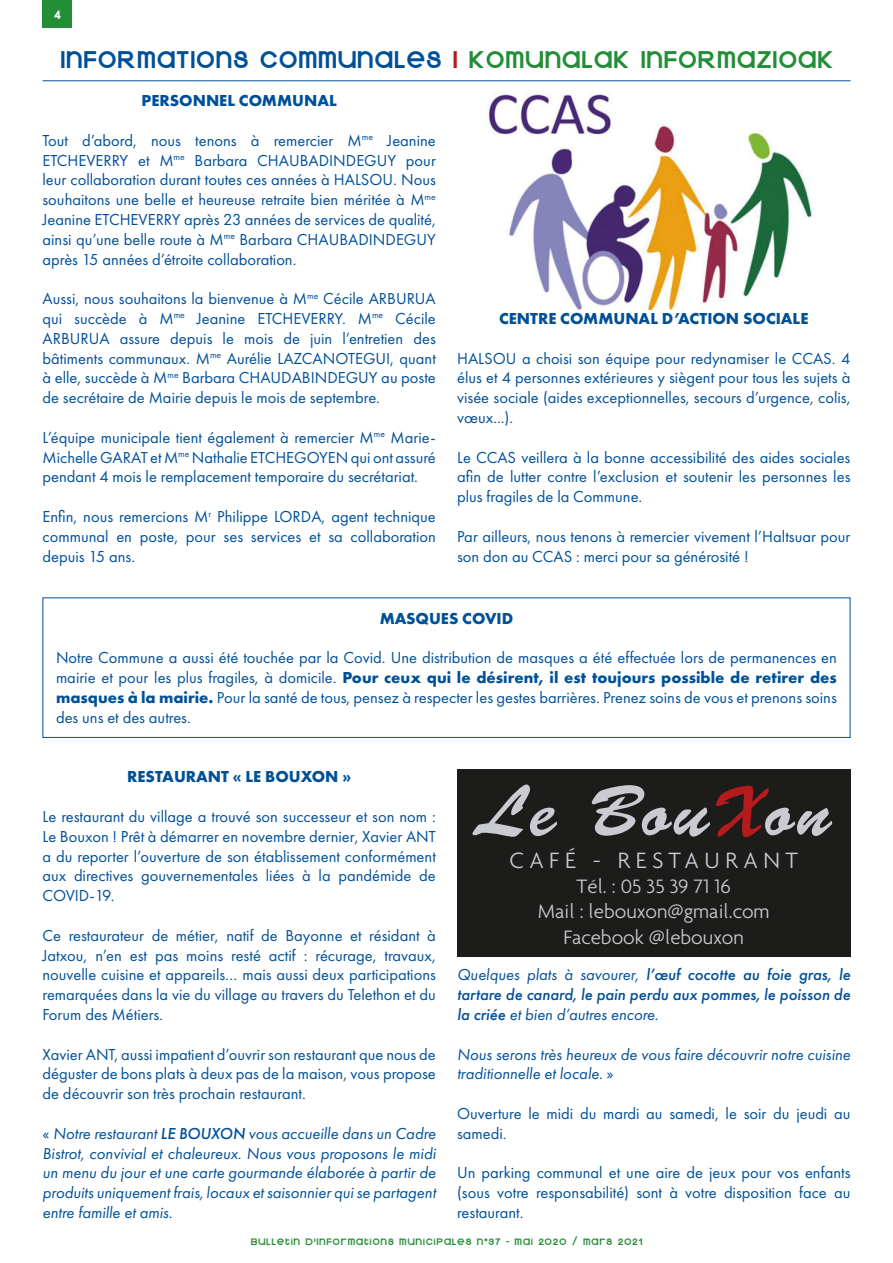
<style>
.page{position:relative;width:893px;height:1263px;background:#fff}
.page>*{position:absolute;margin:0;border:0;box-sizing:border-box;transform-origin:0 0}
.t1{font:72px "Brush Script";letter-spacing:.05em;color:#c9cbd1}
.t2{font:27px "Kravitz Extra Thermal";letter-spacing:.05em;color:#005098}
.t3{font:300 24px "Agenda";letter-spacing:.23em;color:#c9cbd1}
.t4{font:300 21px "Agenda";color:#c9cbd1}
.t5{font:16.5px/19.8px "Futura PT";color:#005098;text-align:justify}
.t6{font:italic 16.5px/19.8px "Futura PT";color:#005098}
.t7{font:italic 500 16.5px/19.8px "Futura PT";color:#005098;text-align:justify}
.t8{font:700 16.5px "Futura PT";color:#005098}
.t9{font:13.5px "Kravitz Extra Thermal";color:#fff}
.t10{font:10.5px "Kravitz Extra Thermal";letter-spacing:.1em;color:#228e36}
.s1{color:#b51a1d}
.s2{color:#228e36}
.s3{font-weight:700}
.s4{font-style:normal}
.s5{font-weight:500}
.s6{font-weight:400}
</style>
<div class="page">
<div style="left:43px;top:0;width:29px;height:28px;background:#228e36"></div>
<div style="left:43px;top:597px;width:807px;height:141px;border:1px solid #005098"></div>
<div style="left:457px;top:770px;width:393px;height:187px;background:#1c1c1b"></div>
<img style="left:487px;top:94px;width:326px;height:215px">
<hr style="left:43px;top:80px;width:807px;height:1px;background:#005098">
<p class="t9" style="left:54px;top:7px;width:9px">4</p>
<p class="t2" style="left:60px;top:43px;width:774px">INFORMATIONS COMMUNALES <span class="s1">I</span> <span class="s2">KOMUNALAK INFORMAZIOAK</span></p>
<p class="t8" style="left:142px;top:90px;width:197px">PERSONNEL COMMUNAL</p>
<p class="t5" style="left:43px;top:130px;width:395px">Tout d’abord, nous tenons à remercier M<sup>me</sup> Jeanine ETCHEVERRY et M<sup>me</sup> Barbara CHAUBADINDEGUY pour leur collaboration durant toutes ces années à HALSOU. Nous souhaitons une belle et heureuse retraite bien méritée à M<sup>me </sup>Jeanine ETCHEVERRY après 23 années de services de qualité, ainsi qu’une belle route à M<sup>me</sup> Barbara CHAUBADINDEGUY après 15 années d’étroite collaboration.</p>
<p class="t5" style="left:43px;top:289px;width:395px">Aussi, nous souhaitons la bienvenue à M<sup>me</sup> Cécile ARBURUA qui succède à M<sup>me</sup> Jeanine ETCHEVERRY. M<sup>me</sup> Cécile ARBURUA assure depuis le mois de juin l’entretien des bâtiments communaux. M<sup>me</sup> Aurélie LAZCANOTEGUI, quant à elle, succède à M<sup>me</sup> Barbara CHAUDABINDEGUY au poste de secrétaire de Mairie depuis le mois de septembre.</p>
<p class="t5" style="left:43px;top:427px;width:395px">L’équipe municipale tient également à remercier M<sup>me</sup> Marie-Michelle GARAT et M<sup>me</sup> Nathalie ETCHEGOYEN qui ont assuré pendant 4 mois le remplacement temporaire du secrétariat.</p>
<p class="t5" style="left:43px;top:506px;width:395px">Enfin, nous remercions M<sup>r</sup> Philippe LORDA, agent technique communal en poste, pour ses services et sa collaboration depuis 15 ans.</p>
<p class="t8" style="left:499px;top:308px;width:311px">CENTRE COMMUNAL D’ACTION SOCIALE</p>
<p class="t5" style="left:457px;top:348px;width:395px">HALSOU a choisi son équipe pour redynamiser le CCAS. 4 élus et 4 personnes extérieures y siègent pour tous les sujets à visée sociale (aides exceptionnelles, secours d’urgence, colis, vœux...).</p>
<p class="t5" style="left:457px;top:447px;width:395px">Le CCAS veillera à la bonne accessibilité des aides sociales afin de lutter contre l’exclusion et soutenir les personnes les plus fragiles de la Commune.</p>
<p class="t5" style="left:457px;top:526px;width:395px">Par ailleurs, nous tenons à remercier vivement l’Haltsuar pour son don au CCAS : merci pour sa générosité !</p>
<p class="t8" style="left:380px;top:607px;width:135px">MASQUES COVID</p>
<p class="t5" style="left:56px;top:648px;width:782px">Notre Commune a aussi été touchée par la Covid. Une distribution de masques a été effectuée lors de permanences en mairie et pour les plus fragiles, à domicile. <span class="s3">Pour ceux qui le désirent, il est toujours possible de retirer des masques à la mairie.</span> Pour la santé de tous, pensez à respecter les gestes barrières. Prenez soins de vous et prenons soins des uns et des autres.</p>
<p class="t8" style="left:127px;top:766px;width:225px">RESTAURANT « LE BOUXON »</p>
<p class="t5" style="left:43px;top:806px;width:395px">Le restaurant du village a trouvé son successeur et son nom :<br>Le Bouxon ! Prêt à démarrer en novembre dernier, Xavier ANT a du reporter l’ouverture de son établissement conformément aux directives gouvernementales liées à la pandémide de COVID-19.</p>
<p class="t5" style="left:43px;top:925px;width:395px">Ce restaurateur de métier, natif de Bayonne et résidant à Jatxou, n’en est pas moins resté actif : récurage, travaux, nouvelle cuisine et appareils… mais aussi deux participations remarquées dans la vie du village au travers du Telethon et du Forum des Métiers.</p>
<p class="t5" style="left:43px;top:1044px;width:395px">Xavier ANT, aussi impatient d’ouvrir son restaurant que nous de déguster de bons plats à deux pas de la maison, vous propose de découvrir son très prochain restaurant.</p>
<p class="t6" style="left:43px;top:1123px;width:395px;text-align:justify"><span class="s4">«</span> Notre restaurant <span class="s5">LE BOUXON</span> vous accueille dans un Cadre Bistrot, convivial et chaleureux. Nous vous proposons le midi un menu du jour et une carte gourmande élaborée à partir de produits uniquement frais, locaux et saisonnier qui se partagent entre famille et amis.</p>
<p class="t1" style="left:476px;top:771px;width:356px">Le Bou<span class="s1">X</span>on</p>
<p class="t3" style="left:509px;top:846px;width:290px">CAFÉ - RESTAURANT</p>
<p class="t4" style="left:577px;top:874px;width:156px">Tél. : 05 35 39 71 16</p>
<p class="t4" style="left:538px;top:899px;width:233px">Mail : lebouxon@gmail.com</p>
<p class="t4" style="left:564px;top:924px;width:182px">Facebook @lebouxon</p>
<p class="t7" style="left:457px;top:965px;width:395px"><span class="s6">Quelques plats à savourer,</span> l’œuf cocotte au foie gras, le tartare de canard, le pain perdu aux pommes, le poisson de la criée <span class="s6">et bien d’autres encore.</span></p>
<p class="t6" style="left:457px;top:1044px;width:395px">Nous serons très heureux de vous faire découvrir notre cuisine traditionnelle et locale. <span class="s4">»</span></p>
<p class="t5" style="left:457px;top:1103px;width:395px">Ouverture le midi du mardi au samedi, le soir du jeudi au samedi.</p>
<p class="t5" style="left:457px;top:1163px;width:395px">Un parking communal et une aire de jeux pour vos enfants (sous votre responsabilité) sont à votre disposition face au restaurant.</p>
<p class="t10" style="left:251px;top:1234px;width:393px">BULLETIN D’INFORMATIONS MUNICIPALES N°37 - MAI 2020 / MARS 2021</p>
</div>
